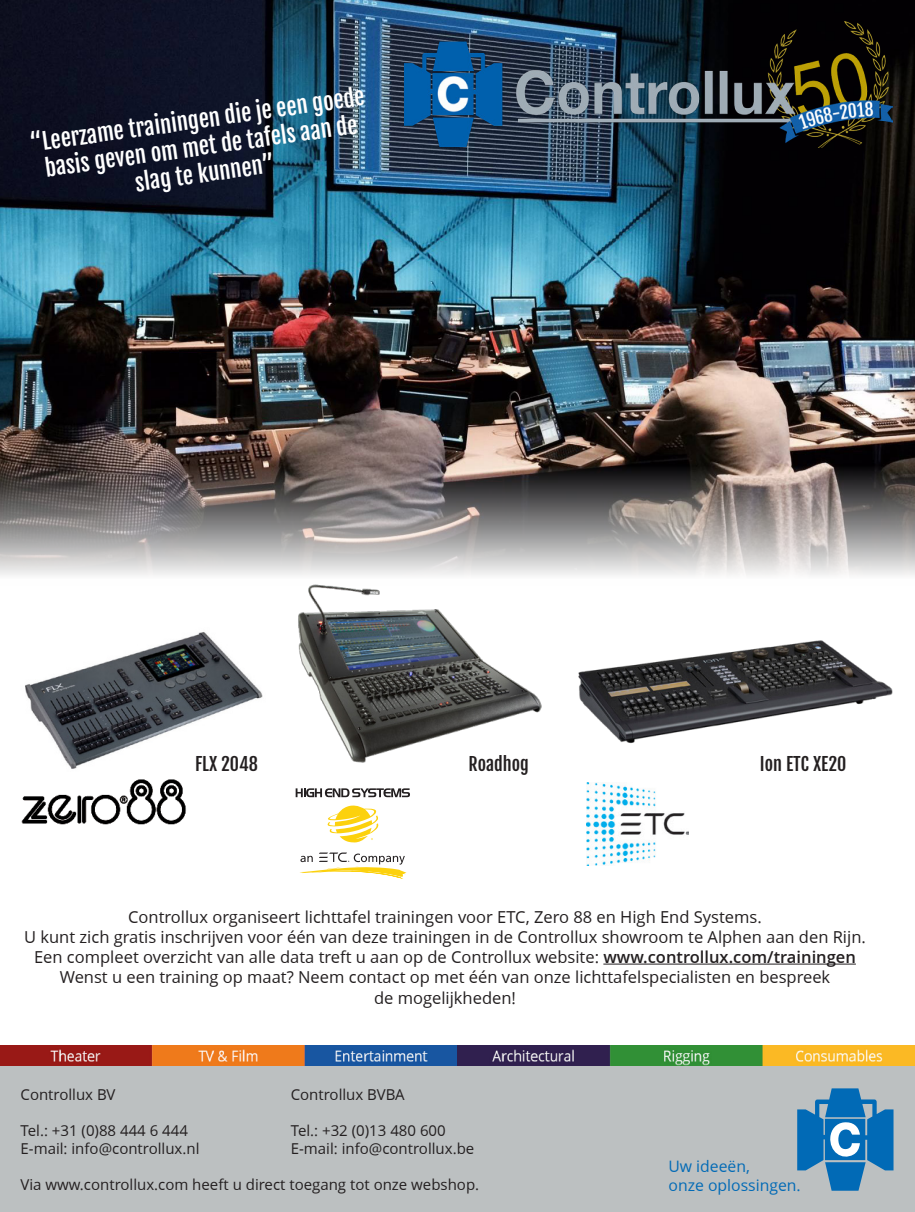
<style>
.page{position:relative;width:915px;height:1212px;background:#fff}
.page>*{position:absolute;margin:0;border:0;box-sizing:border-box;transform-origin:0 0}
.t1{font:22.5px/27px "Fjalla One";color:#fff;text-align:center}
.t2{font:18px "Fjalla One";color:#231f20}
.t3{font:16.5px/19.8px "Open Sans";color:#231f20;text-align:center}
.t4{font:15.75px/18.9px "Open Sans";color:#016ab6}
.t5{font:15px "Open Sans";color:#231f20}
.s1{font-weight:600}
</style>
<div class="page">
<img style="left:578px;top:640px;width:315px;height:104px">
<div style="left:0;top:1064px;width:914px;height:148px;background:#bcc0c1"></div>
<img style="left:0;top:0;width:914px;height:575px">
<svg style="left:797px;top:1088px;width:96px;height:103px"></svg>
<svg style="left:913px;top:1046px;width:1px;height:20px"></svg>
<img style="left:0;top:1046px;width:913px;height:19px">
<img style="left:404px;top:21px;width:488px;height:127px">
<img style="left:298px;top:584px;width:244px;height:179px">
<img style="left:21px;top:779px;width:165px;height:46px">
<svg style="left:295px;top:788px;width:115px;height:9px"></svg>
<svg style="left:327px;top:805px;width:52px;height:38px"></svg>
<svg style="left:300px;top:852px;width:106px;height:27px"></svg>
<img style="left:586px;top:782px;width:102px;height:84px">
<img style="left:25px;top:632px;width:238px;height:137px">
<hr style="left:603px;top:964px;width:252px;height:1px;background:#231f20">
<h1 class="t1" style="left:29px;top:130px;width:338px;rotate:-8deg">“Leerzame trainingen die je een goede basis geven om met de tafels aan de slag te kunnen”</h1>
<p class="t2" style="left:195px;top:753px;width:64px">FLX 2048</p>
<p class="t2" style="left:468px;top:752px;width:62px">Roadhog</p>
<p class="t2" style="left:759px;top:752px;width:88px">Ion ETC XE20</p>
<p class="t3" style="left:24px;top:908px;width:842px">Controllux organiseert lichttafel trainingen voor ETC, Zero 88 en High End Systems.<br>U kunt zich gratis inschrijven voor één van deze trainingen in de Controllux showroom te Alphen aan den Rijn.<br>Een compleet overzicht van alle data treft u aan op de Controllux website: <span class="s1">www.controllux.com/trainingen </span>Wenst u een training op maat? Neem contact op met één van onze lichttafelspecialisten en bespreek</p>
<p class="t3" style="left:374px;top:989px;width:143px">de mogelijkheden!</p>
<p class="t5" style="left:21px;top:1086px;width:96px">Controllux BV</p>
<p class="t5" style="left:291px;top:1086px;width:115px">Controllux BVBA</p>
<p class="t5" style="left:21px;top:1122px;width:169px">Tel.: +31 (0)88 444 6 444</p>
<p class="t5" style="left:291px;top:1122px;width:156px">Tel.: +32 (0)13 480 600</p>
<p class="t5" style="left:21px;top:1140px;width:180px">E-mail: info@controllux.nl</p>
<p class="t5" style="left:291px;top:1140px;width:185px">E-mail: info@controllux.be</p>
<p class="t5" style="left:21px;top:1176px;width:460px">Via www.controllux.com heeft u direct toegang tot onze webshop.</p>
<p class="t4" style="left:668px;top:1157px;width:134px">Uw ideeën,<br>onze oplossingen.</p>
</div>
